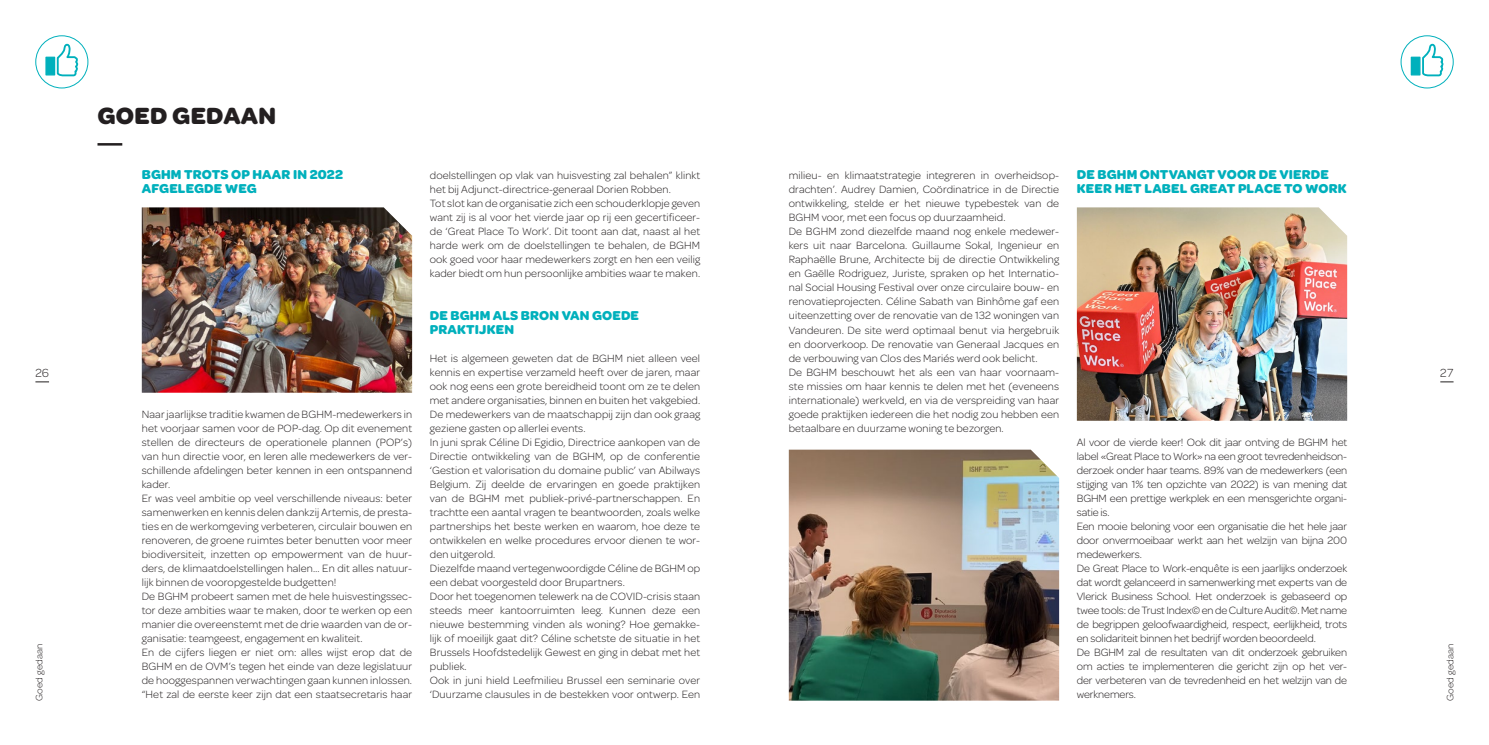
<style>
.page{position:relative;width:1489px;height:745px;background:#fff}
.page>*{position:absolute;margin:0;border:0;box-sizing:border-box;transform-origin:0 0}
.t1{font:700 25px "Omnes";letter-spacing:.01em;color:#231f20}
.t2{font:700 13.75px/14px "Omnes";letter-spacing:.01em;color:#00b0bc}
.t3{font:300 12.5px "Omnes";color:#231f20}
.t4{font:300 11.25px/14px "Omnes";letter-spacing:.01em;color:#231f20}
.t5{font:300 11.25px/14px "Omnes";letter-spacing:-.01em;color:#231f20}
.t6{font:300 10px "Omnes";letter-spacing:.01em;color:#231f20}
</style>
<div class="page">
<svg style="left:35px;top:381px;width:14px;height:1px"></svg>
<svg style="left:1440px;top:381px;width:13px;height:1px"></svg>
<hr style="left:97px;top:143px;width:25px;height:2px;background:#231f20">
<div style="left:35px;top:35px;width:53px;height:53px;border:1px solid #00b0bc;border-radius:50%"></div>
<div style="left:45px;top:57px;width:10px;height:18px;background:#00b0bc;border:1px solid #00b0bc"></div>
<svg style="left:56px;top:43px;width:23px;height:34px"></svg>
<img style="left:142px;top:207px;width:270px;height:185px">
<img style="left:1076px;top:207px;width:270px;height:213px">
<img style="left:788px;top:449px;width:271px;height:251px">
<div style="left:1400px;top:35px;width:53px;height:53px;border:1px solid #00b0bc;border-radius:50%"></div>
<div style="left:1410px;top:57px;width:10px;height:18px;background:#00b0bc;border:1px solid #00b0bc"></div>
<svg style="left:1420px;top:43px;width:23px;height:34px"></svg>
<h1 class="t1" style="left:97px;top:97px;width:180px">GOED GEDAAN</h1>
<p class="t2" style="left:142px;top:167px;width:203px">BGHM TROTS OP HAAR IN 2022<br>AFGELEGDE WEG</p>
<p class="t4" style="left:788px;top:168px;width:272px">milieu- en klimaatstrategie integreren in overheidsop&shy;drachten’. Audrey Damien, Coördinatrice in de Directie ontwikkeling, stelde er het nieuwe typebestek van de BGHM voor, met een focus op duurzaamheid.<br>De BGHM zond diezelfde maand nog enkele medewer&shy;kers uit naar Barcelona. Guillaume Sokal, Ingenieur en Raphaëlle Brune, Architecte bij de directie Ontwikkeling en Gaëlle Rodriguez, Juriste, spraken op het Internatio&shy;nal Social Housing Festival over onze circulaire bouw- en renovatieprojecten. Céline Sabath van Binhôme gaf een uiteenzetting over de renovatie van de 132 woningen van Vandeuren. De site werd optimaal benut via hergebruik en doorverkoop. De renovatie van Generaal Jacques en de verbouwing van Clos des Mariés werd ook belicht.<br>De BGHM beschouwt het als een van haar voornaam&shy;ste missies om haar kennis te delen met het (eveneens internationale) werkveld, en via de verspreiding van haar goede praktijken iedereen die het nodig zou hebben een betaalbare en duurzame woning te bezorgen.</p>
<p class="t2" style="left:1076px;top:167px;width:271px">DE BGHM ONTVANGT VOOR DE VIERDE<br>KEER HET LABEL GREAT PLACE TO WORK</p>
<p class="t5" style="left:1076px;top:434px;width:272px">Al voor de vierde keer! Ook dit jaar ontving de BGHM het label «Great Place to Work» na een groot tevredenheidson&shy;derzoek onder haar teams. 89% van de medewerkers (een stijging van 1% ten opzichte van 2022) is van mening dat BGHM een prettige werkplek en een mensgerichte organi&shy;satie is.<br>Een mooie beloning voor een organisatie die het hele jaar door onvermoeibaar werkt aan het welzijn van bijna 200 medewerkers.<br>De Great Place to Work-enquête is een jaarlijks onderzoek dat wordt gelanceerd in samenwerking met experts van de Vlerick Business School. Het onderzoek is gebaseerd op twee tools: de Trust Index© en de Culture Audit©. Met name de begrippen geloofwaardigheid, respect, eerlijkheid, trots en solidariteit binnen het bedrijf worden beoordeeld.<br>De BGHM zal de resultaten van dit onderzoek gebruiken om acties te implementeren die gericht zijn op het ver&shy;der verbeteren van de tevredenheid en het welzijn van de werknemers.</p>
<p class="t4" style="left:430px;top:168px;width:272px">doelstellingen op vlak van huisvesting zal behalen” klinkt het bij Adjunct-directrice-generaal Dorien Robben.<br>Tot slot kan de organisatie zich een schouderklopje geven want zij is al voor het vierde jaar op rij een gecertificeer&shy;de ‘Great Place To Work’. Dit toont aan dat, naast al het harde werk om de doelstellingen te behalen, de BGHM ook goed voor haar medewerkers zorgt en hen een veilig kader biedt om hun persoonlijke ambities waar te maken.</p>
<p class="t2" style="left:430px;top:307px;width:211px">DE BGHM ALS BRON VAN GOEDE<br>PRAKTIJKEN</p>
<p class="t4" style="left:430px;top:350px;width:272px">Het is algemeen geweten dat de BGHM niet alleen veel kennis en expertise verzameld heeft over de jaren, maar ook nog eens een grote bereidheid toont om ze te delen met andere organisaties, binnen en buiten het vakgebied.<br>De medewerkers van de maatschappij zijn dan ook graag geziene gasten op allerlei events.<br>In juni sprak Céline Di Egidio, Directrice aankopen van de Directie ontwikkeling van de BGHM, op de conferentie ‘Gestion et valorisation du domaine public’ van Abilways Belgium. Zij deelde de ervaringen en goede praktijken van de BGHM met publiek-privé-partnerschappen. En trachtte een aantal vragen te beantwoorden, zoals welke partnerships het beste werken en waarom, hoe deze te ontwikkelen en welke procedures ervoor dienen te wor&shy;den uitgerold.<br>Diezelfde maand vertegenwoordigde Céline de BGHM op een debat voorgesteld door Brupartners.<br>Door het toegenomen telewerk na de COVID-crisis staan steeds meer kantoorruimten leeg. Kunnen deze een nieuwe bestemming vinden als woning? Hoe gemakke&shy;lijk of moeilijk gaat dit? Céline schetste de situatie in het Brussels Hoofdstedelijk Gewest en ging in debat met het publiek.<br>Ook in juni hield Leefmilieu Brussel een seminarie over ‘Duurzame clausules in de bestekken voor ontwerp. Een</p>
<p class="t3" style="left:35px;top:364px;width:15px">26</p>
<p class="t3" style="left:1440px;top:364px;width:15px">27</p>
<p class="t4" style="left:142px;top:406px;width:272px">Naar jaarlijkse traditie kwamen de BGHM-medewerkers in het voorjaar samen voor de POP-dag. Op dit evenement stellen de directeurs de operationele plannen (POP’s) van hun directie voor, en leren alle medewerkers de ver&shy;schillende afdelingen beter kennen in een ontspannend kader.<br>Er was veel ambitie op veel verschillende niveaus: beter samenwerken en kennis delen dankzij Artemis, de presta&shy;ties en de werkomgeving verbeteren, circulair bouwen en renoveren, de groene ruimtes beter benutten voor meer biodiversiteit, inzetten op empowerment van de huur&shy;ders, de klimaatdoelstellingen halen… En dit alles natuur&shy;lijk binnen de vooropgestelde budgetten!<br>De BGHM probeert samen met de hele huisvestingssec&shy;tor deze ambities waar te maken, door te werken op een manier die overeenstemt met de drie waarden van de or&shy;ganisatie: teamgeest, engagement en kwaliteit.<br>En de cijfers liegen er niet om: alles wijst erop dat de BGHM en de OVM’s tegen het einde van deze legislatuur de hooggespannen verwachtingen gaan kunnen inlossen. “Het zal de eerste keer zijn dat een staatsecretaris haar</p>
<p class="t6" style="left:33px;top:700px;width:59px;rotate:-90deg">Goed gedaan</p>
<p class="t6" style="left:1443px;top:700px;width:59px;rotate:-90deg">Goed gedaan</p>
</div>
